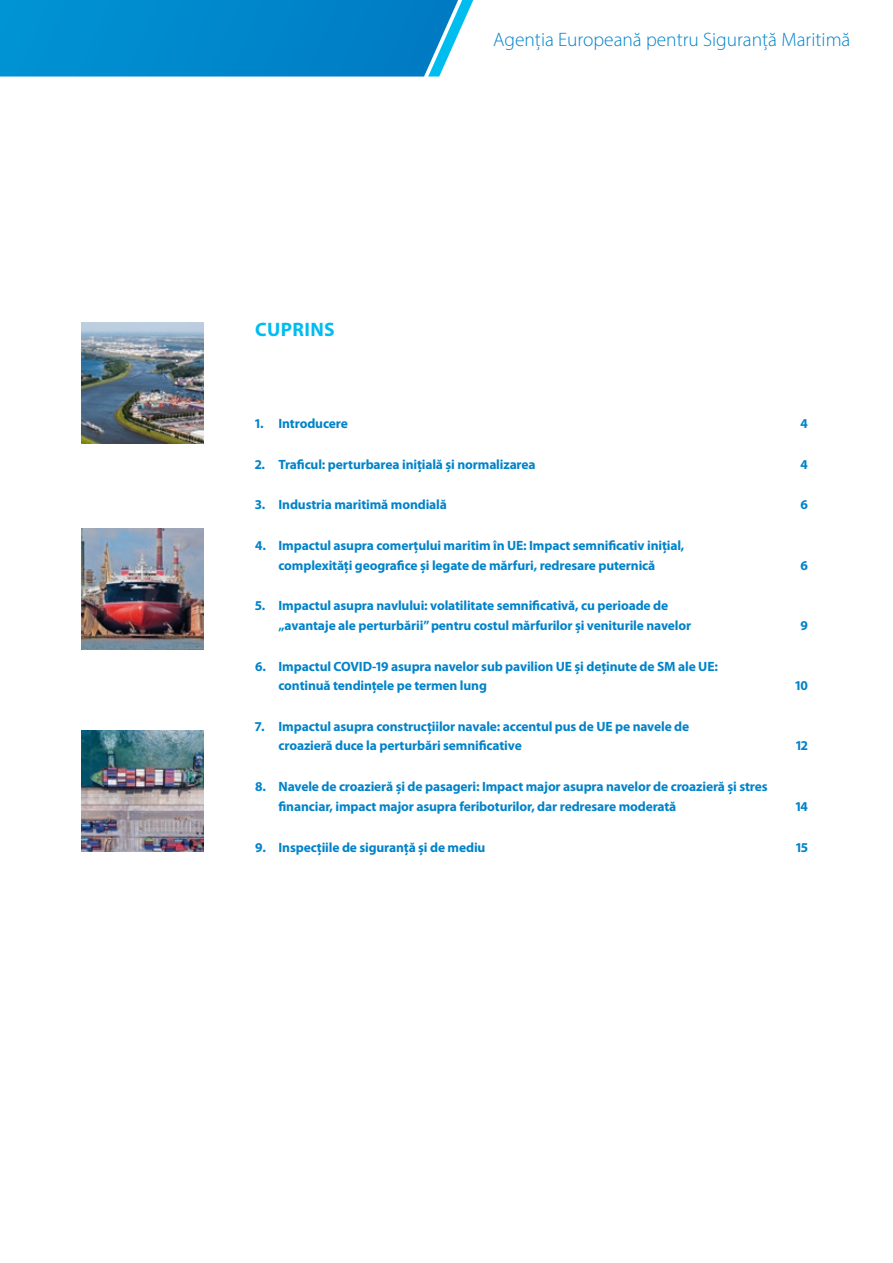
<style>
.page{position:relative;width:893px;height:1263px;background:#fff}
.page>*{position:absolute;margin:0;border:0;box-sizing:border-box;transform-origin:0 0}
.t1{font:300 19.5px "Myriad Pro";color:#0083ca}
.t2{font:700 19.5px "Myriad Pro";letter-spacing:.02em;color:#00bdef}
.t3{font:700 13.5px/19.5px "Myriad Pro";letter-spacing:-.01em;color:#0083ca}
</style>
<div class="page">
<svg style="left:0;top:0;width:473px;height:852px"></svg>
<img style="left:82px;top:322px;width:121px;height:121px">
<img style="left:82px;top:529px;width:121px;height:121px">
<img style="left:82px;top:730px;width:121px;height:122px">
<h1 class="t2" style="left:255px;top:317px;width:81px">CUPRINS</h1>
<h1 class="t1" style="left:493px;top:27px;width:359px">Agenția Europeană pentru Siguranță Maritimă</h1>
<p class="t3" style="left:255px;top:413px;width:94px">1. Introducere</p>
<p class="t3" style="left:801px;top:413px;width:9px">4</p>
<p class="t3" style="left:255px;top:454px;width:282px">2. Traficul: perturbarea inițială și normalizarea</p>
<p class="t3" style="left:801px;top:454px;width:9px">4</p>
<p class="t3" style="left:255px;top:495px;width:193px">3. Industria maritimă mondială</p>
<p class="t3" style="left:800px;top:495px;width:9px">6</p>
<p class="t3" style="left:255px;top:535px;width:431px;text-align:center">4. Impactul asupra comerțului maritim în UE: Impact semnificativ inițial, complexități geografice și legate de mărfuri, redresare puternică</p>
<p class="t3" style="left:800px;top:555px;width:9px">6</p>
<p class="t3" style="left:279px;top:596px;width:414px;text-indent:-23px">5. Impactul asupra navlului: volatilitate semnificativă, cu perioade de „avantaje ale perturbării” pentru costul mărfurilor și veniturile navelor</p>
<p class="t3" style="left:279px;top:656px;width:441px;text-indent:-23px">6. Impactul COVID-19 asupra navelor sub pavilion UE și deținute de SM ale UE: continuă tendințele pe termen lung</p>
<p class="t3" style="left:279px;top:716px;width:412px;text-indent:-23px">7. Impactul asupra construcțiilor navale: accentul pus de UE pe navele de croazieră duce la perturbări semnificative</p>
<p class="t3" style="left:278px;top:776px;width:491px;text-indent:-23px">8. Navele de croazieră și de pasageri: Impact major asupra navelor de croazieră și stres financiar, impact major asupra feriboturilor, dar redresare moderată</p>
<p class="t3" style="left:800px;top:615px;width:9px">9</p>
<p class="t3" style="left:795px;top:675px;width:14px">10</p>
<p class="t3" style="left:796px;top:736px;width:13px">12</p>
<p class="t3" style="left:796px;top:796px;width:14px">14</p>
<p class="t3" style="left:255px;top:837px;width:232px">9. Inspecțiile de siguranță și de mediu</p>
<p class="t3" style="left:796px;top:837px;width:13px">15</p>
</div>
